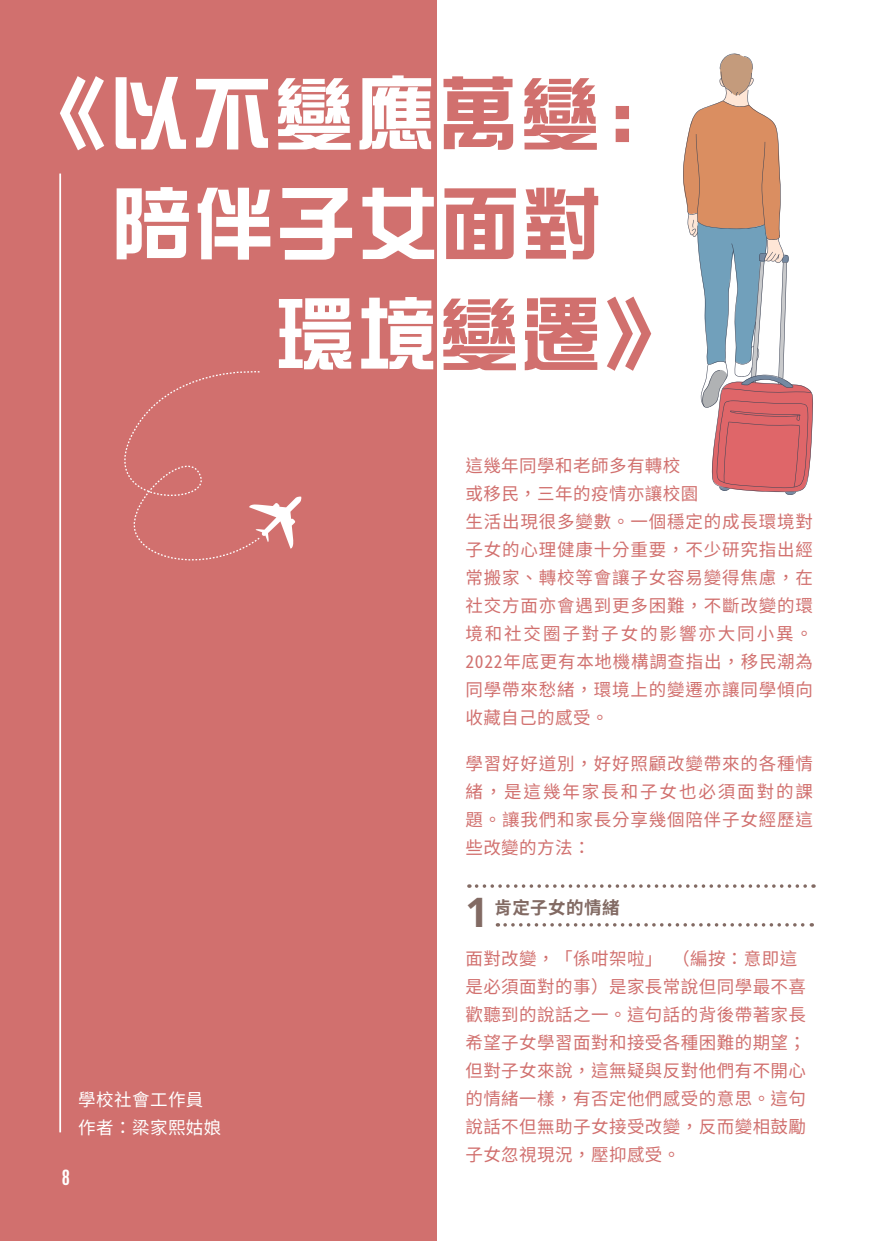
<style>
.page{position:relative;width:874px;height:1241px;background:#fff}
.page>*{position:absolute;margin:0;border:0;box-sizing:border-box;transform-origin:0 0}
.t1{font:79.98px "DF Zong Yi Bd HK BF";letter-spacing:.025em;color:#fff}
.t2{font:79.98px "DF Zong Yi Bd HK BF";color:#d1706e}
.t3{font:700 40.6px "Open Sans";color:#826a63}
.t4{font:17.5px/28px "Noto Sans Mono CJ Ktc";letter-spacing:.04em;color:#d1706e}
.t5{font:17.5px/28px "Noto Sans Mono CJ Ktc";letter-spacing:.025em;color:#fff}
.t6{font:700 17.5px "Noto Sans Mono CJ Ktc";letter-spacing:.025em;color:#826a63}
.t7{font:700 17.5px "Antonio";color:#fff}
.s1{color:#d1706e}
.s2{color:#fff}
</style>
<div class="page">
<div style="left:0;top:0;width:437px;height:1240px;background:#d1706e"></div>
<hr style="left:59px;top:173px;width:2px;height:959px;background:#fff">
<svg style="left:124px;top:371px;width:177px;height:190px"></svg>
<svg style="left:505px;top:923px;width:306px;height:3px"></svg>
<svg style="left:476px;top:884px;width:337px;height:3px"></svg>
<svg style="left:683px;top:53px;width:130px;height:442px"></svg>
<h1 class="t1" style="left:28px;top:73px;width:615px">《以不變應<span class="s1">萬變:</span></h1>
<h1 class="t1" style="left:112px;top:184px;width:491px">陪伴子女<span class="s1">面對</span></h1>
<h1 class="t2" style="left:275px;top:293px;width:409px"><span class="s2">環境</span>變遷》</h1>
<p class="t4" style="left:465px;top:452px;width:349px">這幾年同學和老師多有轉校<br>或移民，三年的疫情亦讓校園<br>生活出現很多變數。一個穩定的成長環境對子女的心理健康十分重要，不少研究指出經常搬家、轉校等會讓子女容易變得焦慮，在社交方面亦會遇到更多困難，不斷改變的環境和社交圈子對子女的影響亦大同小異。<br>2022年底更有本地機構調查指出，移民潮為同學帶來愁緒，環境上的變遷亦讓同學傾向收藏自己的感受。</p>
<p class="t4" style="left:465px;top:749px;width:349px;text-align:justify">學習好好道別，好好照顧改變帶來的各種情緒，是這幾年家長和子女也必須面對的課題。讓我們和家長分享幾個陪伴子女經歷這些改變的方法：</p>
<p class="t5" style="left:78px;top:1085px;width:145px">學校社會工作員作者：梁家熙姑娘</p>
<p class="t7" style="left:62px;top:1164px;width:10px">8</p>
<h2 class="t3" style="left:465px;top:883px;width:25px">1</h2>
<p class="t6" style="left:494px;top:897px;width:127px">肯定子女的情緒</p>
<p class="t4" style="left:465px;top:944px;width:342px">面對改變，「係咁架啦」 （編按：意即這是必須面對的事）是家長常說但同學最不喜歡聽到的說話之一。這句話的背後帶著家長希望子女學習面對和接受各種困難的期望；但對子女來說，這無疑與反對他們有不開心的情緒一樣，有否定他們感受的意思。這句說話不但無助子女接受改變，反而變相鼓勵子女忽視現況，壓抑感受。</p>
</div>
